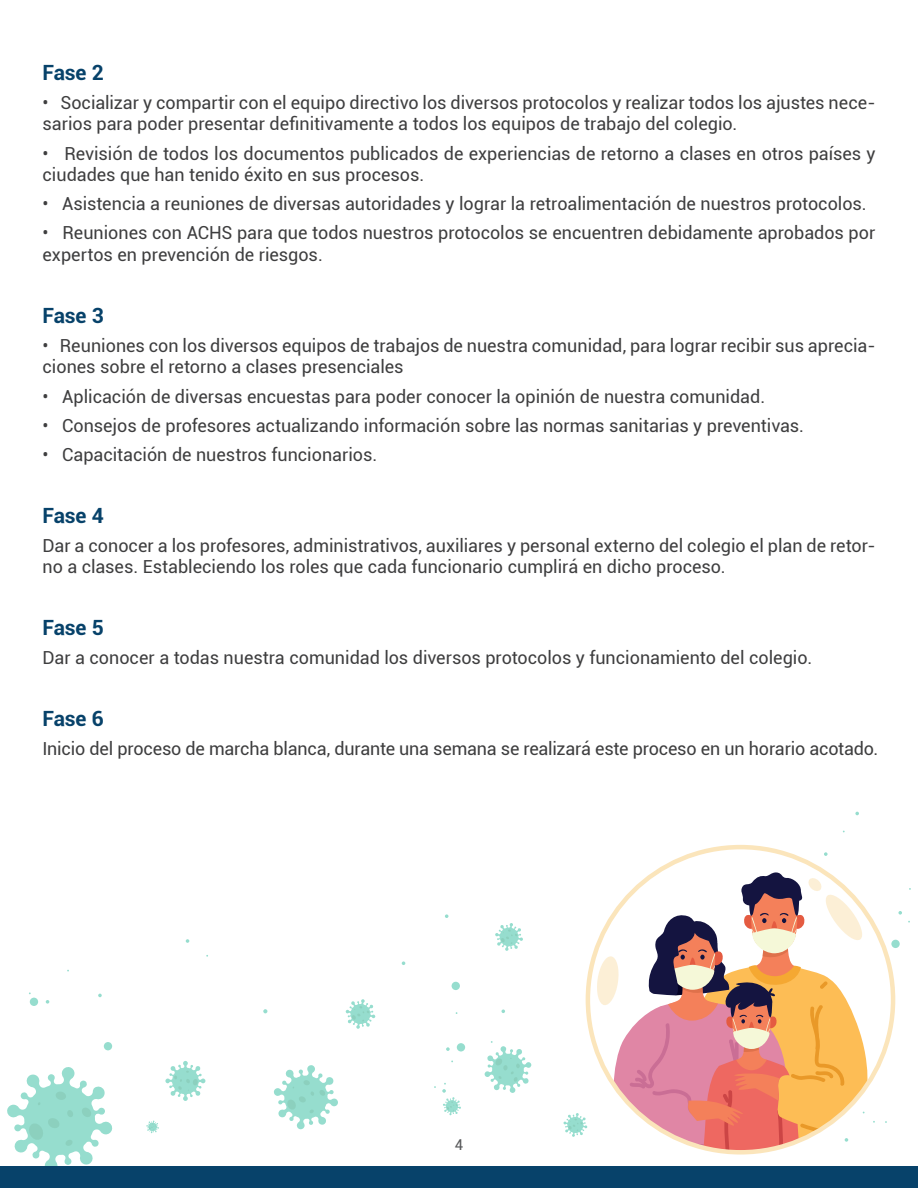
<style>
.page{position:relative;width:918px;height:1188px;background:#fff}
.page>*{position:absolute;margin:0;border:0;box-sizing:border-box;transform-origin:0 0}
.t1{font:700 21px "Roboto";letter-spacing:-.005em;color:#07426a}
.t2{font:18px/21.6px "Roboto";color:#3e3e3f}
.t3{font:15px "Roboto";color:#57585a}
</style>
<div class="page">
<svg style="left:165px;top:1061px;width:41px;height:40px"></svg>
<svg style="left:274px;top:1065px;width:64px;height:65px"></svg>
<svg style="left:7px;top:1067px;width:106px;height:100px"></svg>
<svg style="left:495px;top:923px;width:28px;height:28px"></svg>
<svg style="left:146px;top:1120px;width:13px;height:13px"></svg>
<svg style="left:563px;top:1113px;width:24px;height:24px"></svg>
<svg style="left:345px;top:999px;width:31px;height:30px"></svg>
<svg style="left:891px;top:940px;width:9px;height:8px"></svg>
<svg style="left:484px;top:1041px;width:47px;height:52px"></svg>
<svg style="left:855px;top:812px;width:4px;height:3px"></svg>
<svg style="left:898px;top:911px;width:4px;height:4px"></svg>
<svg style="left:501px;top:1009px;width:4px;height:4px"></svg>
<svg style="left:446px;top:1047px;width:4px;height:4px"></svg>
<svg style="left:402px;top:961px;width:3px;height:4px"></svg>
<svg style="left:442px;top:1083px;width:19px;height:32px"></svg>
<svg style="left:445px;top:914px;width:3px;height:4px"></svg>
<svg style="left:46px;top:1000px;width:3px;height:4px"></svg>
<svg style="left:824px;top:852px;width:4px;height:4px"></svg>
<svg style="left:186px;top:939px;width:3px;height:4px"></svg>
<div style="left:452px;top:982px;width:8px;height:8px;background:#96ddce;border-radius:50%"></div>
<svg style="left:263px;top:1009px;width:4px;height:4px"></svg>
<svg style="left:457px;top:1043px;width:8px;height:9px"></svg>
<div style="left:30px;top:998px;width:8px;height:8px;background:#96ddce;border-radius:50%"></div>
<div style="left:104px;top:1042px;width:8px;height:8px;background:#96ddce;border-radius:50%"></div>
<svg style="left:98px;top:994px;width:4px;height:3px"></svg>
<svg style="left:597px;top:872px;width:278px;height:280px"></svg>
<div style="left:0;top:1167px;width:918px;height:21px;background:#07426a"></div>
<p class="t1" style="left:43px;top:57px;width:63px">Fase 2</p>
<p class="t2" style="left:43px;top:91px;width:834px">• Socializar y compartir con el equipo directivo los diversos protocolos y realizar todos los ajustes nece&shy;sarios para poder presentar definitivamente a todos los equipos de trabajo del colegio.</p>
<p class="t2" style="left:43px;top:142px;width:834px">• Revisión de todos los documentos publicados de experiencias de retorno a clases en otros países y ciudades que han tenido éxito en sus procesos.</p>
<p class="t2" style="left:43px;top:192px;width:826px">• Asistencia a reuniones de diversas autoridades y lograr la retroalimentación de nuestros protocolos.</p>
<p class="t2" style="left:43px;top:222px;width:834px">• Reuniones con ACHS para que todos nuestros protocolos se encuentren debidamente aprobados por expertos en prevención de riesgos.</p>
<p class="t1" style="left:43px;top:300px;width:63px">Fase 3</p>
<p class="t2" style="left:43px;top:334px;width:834px">• Reuniones con los diversos equipos de trabajos de nuestra comunidad, para lograr recibir sus aprecia&shy;ciones sobre el retorno a clases presenciales</p>
<p class="t2" style="left:43px;top:385px;width:724px">• Aplicación de diversas encuestas para poder conocer la opinión de nuestra comunidad.</p>
<p class="t2" style="left:43px;top:414px;width:763px">• Consejos de profesores actualizando información sobre las normas sanitarias y preventivas.</p>
<p class="t2" style="left:43px;top:443px;width:336px">• Capacitación de nuestros funcionarios.</p>
<p class="t1" style="left:43px;top:500px;width:63px">Fase 4</p>
<p class="t2" style="left:43px;top:534px;width:834px">Dar a conocer a los profesores, administrativos, auxiliares y personal externo del colegio el plan de retor&shy;no a clases. Estableciendo los roles que cada funcionario cumplirá en dicho proceso.</p>
<p class="t1" style="left:43px;top:613px;width:63px">Fase 5</p>
<p class="t2" style="left:43px;top:646px;width:771px">Dar a conocer a todas nuestra comunidad los diversos protocolos y funcionamiento del colegio.</p>
<p class="t1" style="left:43px;top:704px;width:63px">Fase 6</p>
<p class="t2" style="left:43px;top:737px;width:837px">Inicio del proceso de marcha blanca, durante una semana se realizará este proceso en un horario acotado.</p>
<p class="t3" style="left:455px;top:1134px;width:10px">4</p>
</div>
